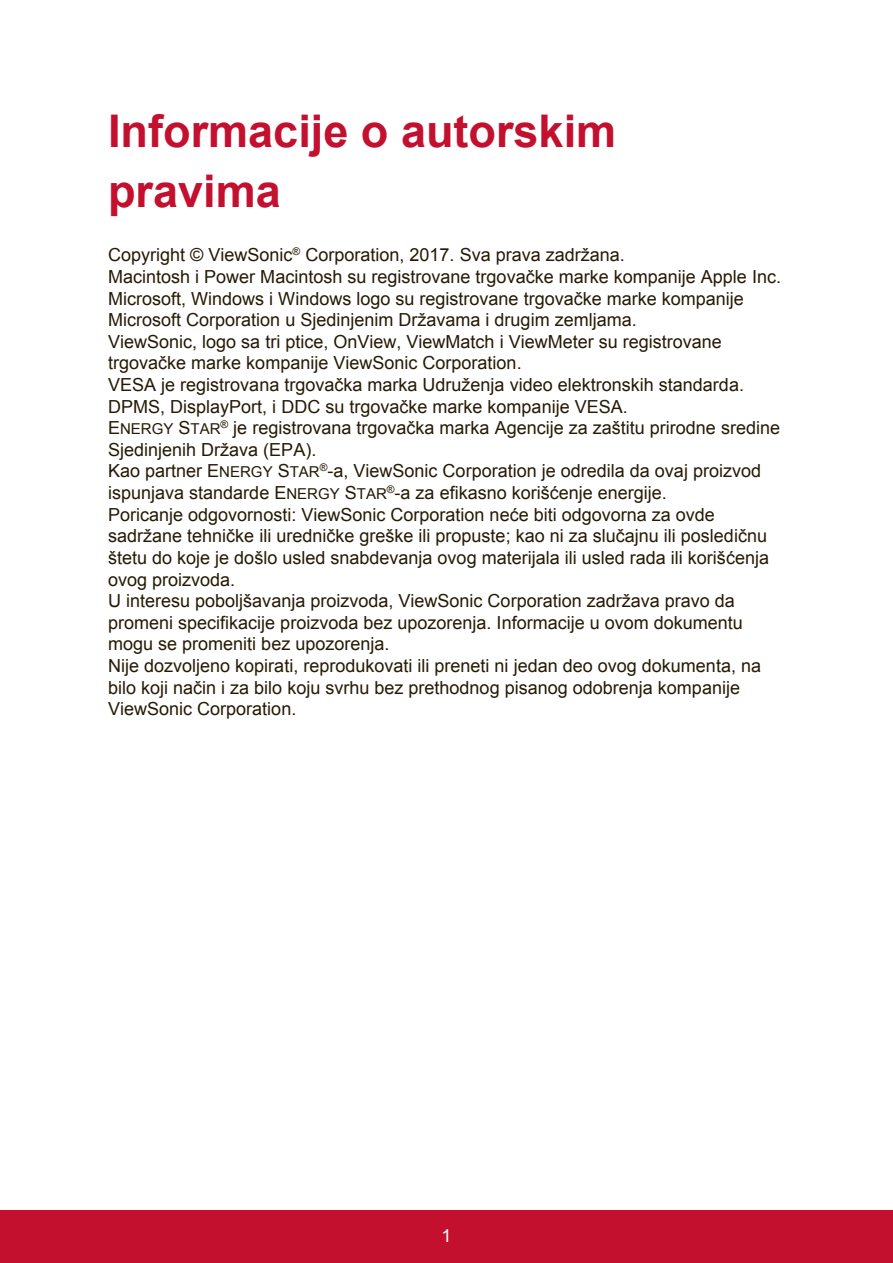
<style>
.page{position:relative;width:893px;height:1263px;background:#fff}
.page>*{position:absolute;margin:0;border:0;box-sizing:border-box;transform-origin:0 0}
.t1{font:700 45px/59.8px "Arial";color:#c3102f}
.t2{font:18px/21.6px "Arial";color:#251a05}
.t3{font:18px "Arial";color:#fff}
.s1{font-size:15px}
</style>
<div class="page">
<div style="left:0;top:1210px;width:892px;height:53px;background:#c3102f"></div>
<h1 class="t1" style="left:108px;top:102px;width:509px">Informacije o autorskim pravima</h1>
<p class="t2" style="left:108px;top:244px;width:674px">Copyright © ViewSonic<sup>®</sup> Corporation, 2017. Sva prava zadržana.<br>Macintosh i Power Macintosh su registrovane trgovačke marke kompanije Apple Inc.<br>Microsoft, Windows i Windows logo su registrovane trgovačke marke kompanije Microsoft Corporation u Sjedinjenim Državama i drugim zemljama.<br>ViewSonic, logo sa tri ptice, OnView, ViewMatch i ViewMeter su registrovane trgovačke marke kompanije ViewSonic Corporation.<br>VESA je registrovana trgovačka marka Udruženja video elektronskih standarda.<br>DPMS, DisplayPort, i DDC su trgovačke marke kompanije VESA.<br>E<span class="s1">NERGY</span> S<span class="s1">TAR</span><sup>®</sup> je registrovana trgovačka marka Agencije za zaštitu prirodne sredine Sjedinjenih Država (EPA).<br>Kao partner E<span class="s1">NERGY</span> S<span class="s1">TAR</span><sup>®</sup>-a, ViewSonic Corporation je odredila da ovaj proizvod ispunjava standarde E<span class="s1">NERGY</span> S<span class="s1">TAR</span><sup>®</sup>-a za efikasno korišćenje energije.<br>Poricanje odgovornosti: ViewSonic Corporation neće biti odgovorna za ovde sadržane tehničke ili uredničke greške ili propuste; kao ni za slučajnu ili posledičnu štetu do koje je došlo usled snabdevanja ovog materijala ili usled rada ili korišćenja ovog proizvoda.<br>U interesu poboljšavanja proizvoda, ViewSonic Corporation zadržava pravo da promeni specifikacije proizvoda bez upozorenja. Informacije u ovom dokumentu mogu se promeniti bez upozorenja.<br>Nije dozvoljeno kopirati, reprodukovati ili preneti ni jedan deo ovog dokumenta, na bilo koji način i za bilo koju svrhu bez prethodnog pisanog odobrenja kompanije ViewSonic Corporation.</p>
<p class="t3" style="left:441px;top:1223px;width:12px">1</p>
</div>
